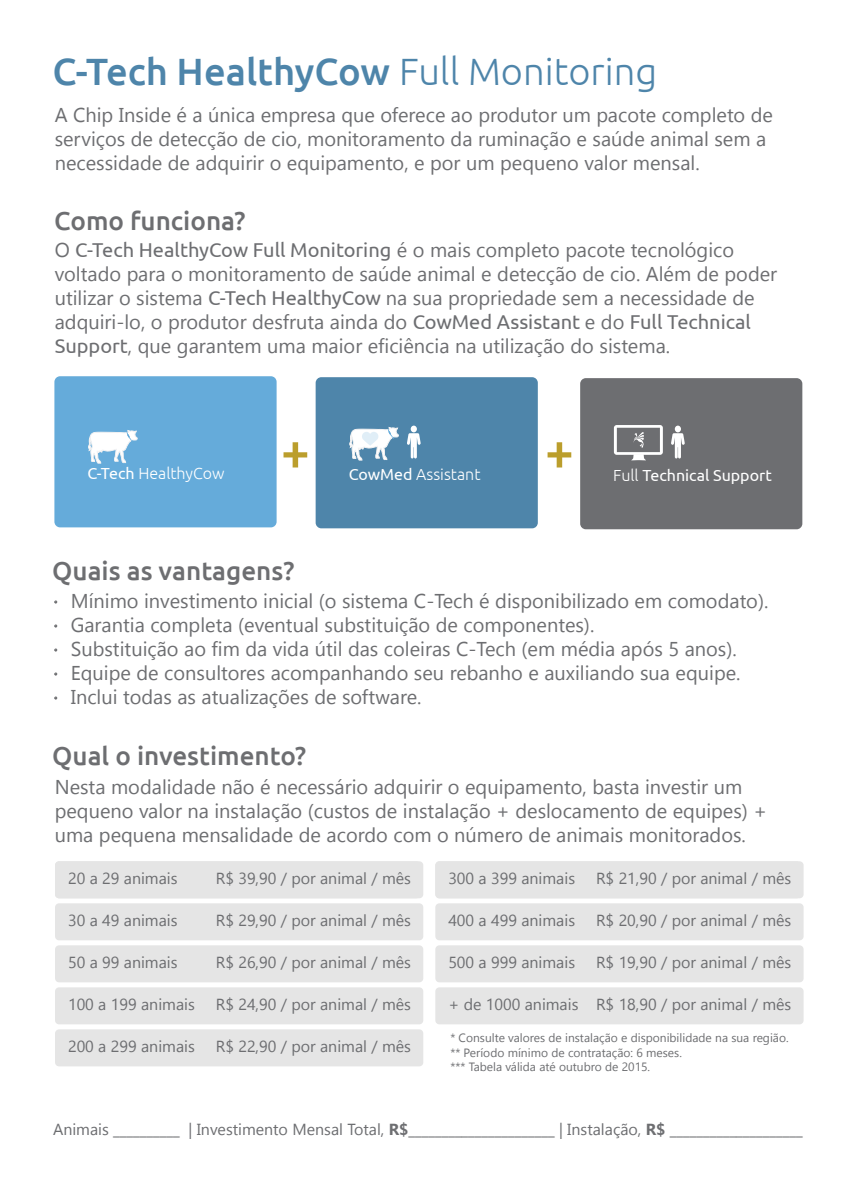
<style>
.page{position:relative;width:851px;height:1191px;background:#fff}
.page>*{position:absolute;margin:0;border:0;box-sizing:border-box;transform-origin:0 0}
.t1{font:500 51px "Ubuntu";color:#bb9e2c}
.t2{font:500 38px "Ubuntu";color:#4e85aa}
.t3{font:500 26px "Ubuntu";color:#6d6e71}
.t4{font:20px/24px "Khmer UI";color:#6d6e71}
.t5{font:18px/24px "Khmer UI";color:#6d6e71;text-align:justify}
.t6{font:16px "Khmer UI";color:#6d6e71}
.t7{font:700 16px "Khmer UI";color:#6d6e71}
.t8{font:300 16px "Ubuntu";color:#231f20}
.t9{font:300 16px "Ubuntu";color:#fff}
.t10{font:16px "Ubuntu";color:#fff}
.t11{font:12px/14.4px "Khmer UI";color:#6d6e71}
.s1{font-weight:300}
.s2{font-family:"Ubuntu"}
.s3{font-weight:400}
</style>
<div class="page">
<div style="left:54px;top:376px;width:222px;height:151px;background:#65abda;border-radius:6px"></div>
<svg style="left:88px;top:430px;width:49px;height:34px"></svg>
<div style="left:315px;top:377px;width:222px;height:151px;background:#4e85aa;border-radius:6px"></div>
<div style="left:580px;top:378px;width:222px;height:151px;background:#6d6e71;border-radius:6px"></div>
<svg style="left:349px;top:427px;width:49px;height:34px"></svg>
<svg style="left:410px;top:425px;width:7px;height:7px"></svg>
<svg style="left:407px;top:433px;width:13px;height:25px"></svg>
<svg style="left:613px;top:425px;width:49px;height:35px"></svg>
<svg style="left:674px;top:425px;width:7px;height:7px"></svg>
<svg style="left:671px;top:433px;width:13px;height:25px"></svg>
<div style="left:55px;top:861px;width:368px;height:37px;background:#e5e5e5;border-radius:4px"></div>
<div style="left:55px;top:903px;width:368px;height:37px;background:#e5e5e5;border-radius:4px"></div>
<div style="left:55px;top:945px;width:368px;height:37px;background:#e5e5e5;border-radius:4px"></div>
<div style="left:55px;top:987px;width:368px;height:37px;background:#e5e5e5;border-radius:4px"></div>
<div style="left:55px;top:1029px;width:368px;height:37px;background:#e5e5e5;border-radius:4px"></div>
<div style="left:435px;top:861px;width:368px;height:37px;background:#e5e5e5;border-radius:4px"></div>
<div style="left:435px;top:903px;width:368px;height:37px;background:#e5e5e5;border-radius:4px"></div>
<div style="left:435px;top:945px;width:368px;height:37px;background:#e5e5e5;border-radius:4px"></div>
<div style="left:435px;top:987px;width:368px;height:37px;background:#e5e5e5;border-radius:4px"></div>
<h2 class="t2" style="left:53px;top:48px;width:606px">C-Tech HealthyCow <span class="s1">Full Monitoring</span></h2>
<p class="t4" style="left:55px;top:103px;width:719px">A Chip Inside é a única empresa que oferece ao produtor um pacote completo de serviços de detecção de cio, monitoramento da ruminação e saúde animal sem a necessidade de adquirir o equipamento, e por um pequeno valor mensal.</p>
<h3 class="t3" style="left:54px;top:204px;width:193px">Como funciona?</h3>
<p class="t4" style="left:55px;top:238px;width:724px">O <span class="s2">C-Tech HealthyCow Full Monitoring</span> é o mais completo pacote tecnológico voltado para o monitoramento de saúde animal e detecção de cio. Além de poder utilizar o sistema <span class="s2">C-Tech HealthyCow</span> na sua propriedade sem a necessidade de adquiri-lo, o produtor desfruta ainda do <span class="s2">CowMed Assistant</span> e do <span class="s2">Full Technical Support</span>, que garantem uma maior eficiência na utilização do sistema.</p>
<p class="t9" style="left:87px;top:464px;width:139px"><span class="s3">C-Tech</span> HealthyCow</p>
<h1 class="t1" style="left:281px;top:419px;width:31px">+</h1>
<p class="t9" style="left:349px;top:465px;width:133px"><span class="s3">CowMed</span> Assistant</p>
<h1 class="t1" style="left:545px;top:419px;width:31px">+</h1>
<p class="t10" style="left:613px;top:465px;width:160px"><span class="s1">Full</span> Technical Support</p>
<h3 class="t3" style="left:52px;top:554px;width:244px">Quais as vantagens?</h3>
<p class="t4" style="left:71px;top:589px;width:699px">Mínimo investimento inicial (o sistema C-Tech é disponibilizado em comodato).<br>Garantia completa (eventual substituição de componentes).<br>Substituição ao fim da vida útil das coleiras C-Tech (em média após 5 anos).<br>Equipe de consultores acompanhando seu rebanho e auxiliando sua equipe.<br>Inclui todas as atualizações de software.</p>
<p class="t5" style="left:54px;top:584px;width:5px">. . . . .</p>
<h3 class="t3" style="left:52px;top:739px;width:255px">Qual o investimento?</h3>
<p class="t4" style="left:55px;top:775px;width:713px">Nesta modalidade não é necessário adquirir o equipamento, basta investir um pequeno valor na instalação (custos de instalação + deslocamento de equipes) + uma pequena mensalidade de acordo com o número de animais monitorados.</p>
<p class="t6" style="left:68px;top:869px;width:111px">20 a 29 animais</p>
<p class="t6" style="left:216px;top:869px;width:197px">R$ 39,90 / por animal / mês</p>
<p class="t6" style="left:448px;top:869px;width:128px">300 a 399 animais</p>
<p class="t6" style="left:596px;top:869px;width:197px">R$ 21,90 / por animal / mês</p>
<p class="t8" style="left:211px;top:869px;width:195px"><span class="s3">R$ 39,90</span> / por animal / mês</p>
<p class="t8" style="left:591px;top:869px;width:195px"><span class="s3">R$ 39,90</span> / por animal / mês</p>
<p class="t8" style="left:448px;top:869px;width:110px">2 a 29 animais</p>
<p class="t6" style="left:68px;top:911px;width:111px">30 a 49 animais</p>
<p class="t6" style="left:216px;top:911px;width:197px">R$ 29,90 / por animal / mês</p>
<p class="t6" style="left:68px;top:953px;width:111px">50 a 99 animais</p>
<p class="t6" style="left:216px;top:953px;width:197px">R$ 26,90 / por animal / mês</p>
<p class="t6" style="left:68px;top:995px;width:128px">100 a 199 animais</p>
<p class="t6" style="left:216px;top:995px;width:197px">R$ 24,90 / por animal / mês</p>
<p class="t6" style="left:68px;top:1037px;width:128px">200 a 299 animais</p>
<p class="t6" style="left:216px;top:1037px;width:197px">R$ 22,90 / por animal / mês</p>
<p class="t6" style="left:448px;top:911px;width:128px">400 a 499 animais</p>
<p class="t6" style="left:596px;top:911px;width:197px">R$ 20,90 / por animal / mês</p>
<p class="t6" style="left:448px;top:953px;width:128px">500 a 999 animais</p>
<p class="t6" style="left:596px;top:953px;width:197px">R$ 19,90 / por animal / mês</p>
<p class="t6" style="left:448px;top:995px;width:344px">+ de 1000 animais R$ 18,90 / por animal / mês</p>
<p class="t11" style="left:450px;top:1031px;width:340px">* Consulte valores de instalação e disponibilidade na sua região. ** Período mínimo de contratação: 6 meses.<br>*** Tabela válida até outubro de 2015.</p>
<p class="t7" style="left:53px;top:1120px;width:751px"><span class="s3">Animais</span> __________ <span class="s3">| Investimento Mensal Total,</span> R$______________________ <span class="s3">| Instalação,</span> R$ ____________________</p>
</div>
